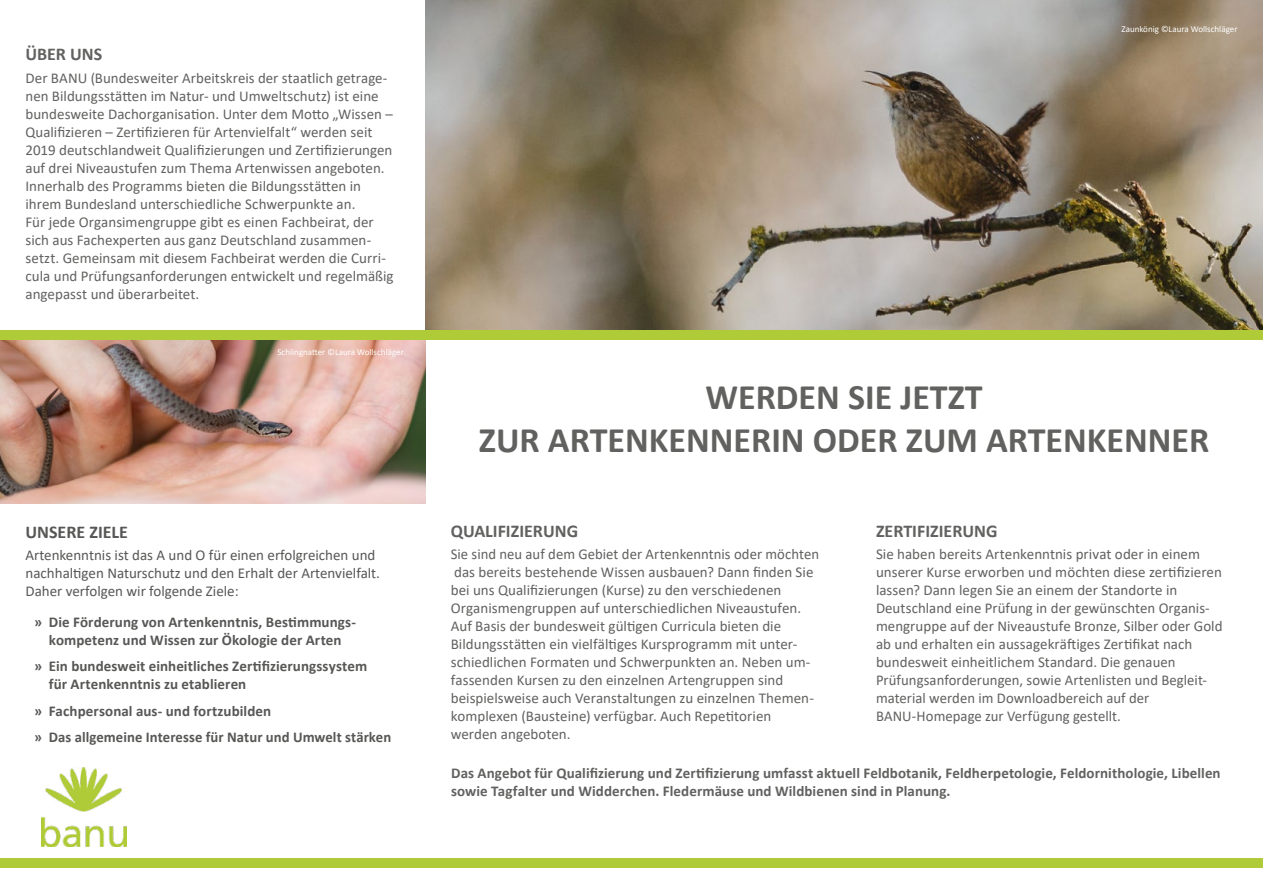
<style>
.page{position:relative;width:1263px;height:893px;background:#fff}
.page>*{position:absolute;margin:0;border:0;box-sizing:border-box;transform-origin:0 0}
.t1{font:700 36px "Calibri";color:#616260}
.t2{font:700 18px "Calibri";color:#616260}
.t3{font:700 18px "Calibri";color:#575756}
.t4{font:15px/18px "Calibri";color:#616160}
.t5{font:700 15px/18px "Calibri";letter-spacing:.005em;color:#575756;text-align:center}
.t6{font:700 15px/18px "Calibri";letter-spacing:.005em;color:#616260}
.t7{font:15px/18px "Calibri";color:#575756}
.t8{font:9px "Calibri";color:#fff}
</style>
<div class="page">
<img style="left:425px;top:0;width:838px;height:330px">
<img style="left:0;top:340px;width:425px;height:164px">
<img style="left:41px;top:768px;width:85px;height:78px">
<div style="left:0;top:330px;width:1263px;height:10px;background:#afcb38"></div>
<div style="left:0;top:858px;width:1263px;height:9px;background:#afcb38"></div>
<p class="t2" style="left:26px;top:42px;width:78px">ÜBER UNS</p>
<p class="t4" style="left:26px;top:68px;width:369px">Der BANU (Bundesweiter Arbeitskreis der staatlich getrage&shy;nen Bildungsstätten im Natur- und Umweltschutz) ist eine bundesweite Dachorganisation. Unter dem Motto „Wissen – Qualifizieren – Zertifizieren für Artenvielfalt“ werden seit 2019 deutschlandweit Qualifizierungen und Zertifizierungen auf drei Niveaustufen zum Thema Artenwissen angeboten.<br>Innerhalb des Programms bieten die Bildungsstätten in ihrem Bundesland unterschiedliche Schwerpunkte an.</p>
<p class="t4" style="left:26px;top:212px;width:370px">Für jede Organsimengruppe gibt es einen Fachbeirat, der sich aus Fachexperten aus ganz Deutschland zusammen&shy;setzt. Gemeinsam mit diesem Fachbeirat werden die Curri&shy;cula und Prüfungsanforderungen entwickelt und regelmäßig angepasst und überarbeitet.</p>
<p class="t8" style="left:277px;top:346px;width:128px">Schlingnatter ©Laura Wollschläger</p>
<p class="t3" style="left:26px;top:519px;width:104px">UNSERE ZIELE</p>
<p class="t7" style="left:26px;top:545px;width:356px">Artenkenntnis ist das A und O für einen erfolgreichen und nachhaltigen Naturschutz und den Erhalt der Artenvielfalt.<br>Daher verfolgen wir folgende Ziele:</p>
<p class="t5" style="left:34px;top:612px;width:323px">» Die Förderung von Artenkenntnis, Bestimmungs&shy;kompetenz und Wissen zur Ökologie der Arten</p>
<p class="t5" style="left:49px;top:657px;width:320px;text-align:left;text-indent:-15px">» Ein bundesweit einheitliches Zertifizierungssystem für Artenkenntnis zu etablieren</p>
<p class="t5" style="left:34px;top:701px;width:239px">» Fachpersonal aus- und fortzubilden</p>
<p class="t5" style="left:34px;top:728px;width:359px">» Das allgemeine Interesse für Natur und Umwelt stärken</p>
<p class="t8" style="left:1121px;top:23px;width:117px">Zaunkönig ©Laura Wollschläger</p>
<p class="t1" style="left:705px;top:372px;width:279px">WERDEN SIE JETZT</p>
<p class="t1" style="left:479px;top:415px;width:732px">ZUR ARTENKENNERIN ODER ZUM ARTENKENNER</p>
<p class="t2" style="left:451px;top:518px;width:129px">QUALIFIZIERUNG</p>
<p class="t4" style="left:451px;top:544px;width:370px">Sie sind neu auf dem Gebiet der Artenkenntnis oder möchten das bereits bestehende Wissen ausbauen? Dann finden Sie bei uns Qualifizierungen (Kurse) zu den verschiedenen Organismengruppen auf unterschiedlichen Niveaustufen.<br>Auf Basis der bundesweit gültigen Curricula bieten die</p>
<p class="t4" style="left:451px;top:634px;width:365px">Bildungsstätten ein vielfältiges Kursprogramm mit unter&shy;schiedlichen Formaten und Schwerpunkten an. Neben um&shy;fassenden Kursen zu den einzelnen Artengruppen sind beispielsweise auch Veranstaltungen zu einzelnen Themen&shy;komplexen (Bausteine) verfügbar. Auch Repetitorien werden angeboten.</p>
<p class="t2" style="left:876px;top:518px;width:123px">ZERTIFIZIERUNG</p>
<p class="t4" style="left:876px;top:544px;width:347px">Sie haben bereits Artenkenntnis privat oder in einem unserer Kurse erworben und möchten diese zertifizieren lassen? Dann legen Sie an einem der Standorte in</p>
<p class="t4" style="left:876px;top:598px;width:348px">Deutschland eine Prüfung in der gewünschten Organis&shy;mengruppe auf der Niveaustufe Bronze, Silber oder Gold ab und erhalten ein aussagekräftiges Zertifikat nach</p>
<p class="t4" style="left:876px;top:652px;width:301px">bundesweit einheitlichem Standard. Die genauen</p>
<p class="t4" style="left:876px;top:670px;width:333px">Prüfungsanforderungen, sowie Artenlisten und Begleit&shy;material werden im Downloadbereich auf der</p>
<p class="t4" style="left:876px;top:706px;width:246px">BANU-Homepage zur Verfügung gestellt.</p>
<p class="t6" style="left:451px;top:763px;width:771px">Das Angebot für Qualifizierung und Zertifizierung umfasst aktuell Feldbotanik, Feldherpetologie, Feldornithologie, Libellen sowie Tagfalter und Widderchen. Fledermäuse und Wildbienen sind in Planung.</p>
</div>
